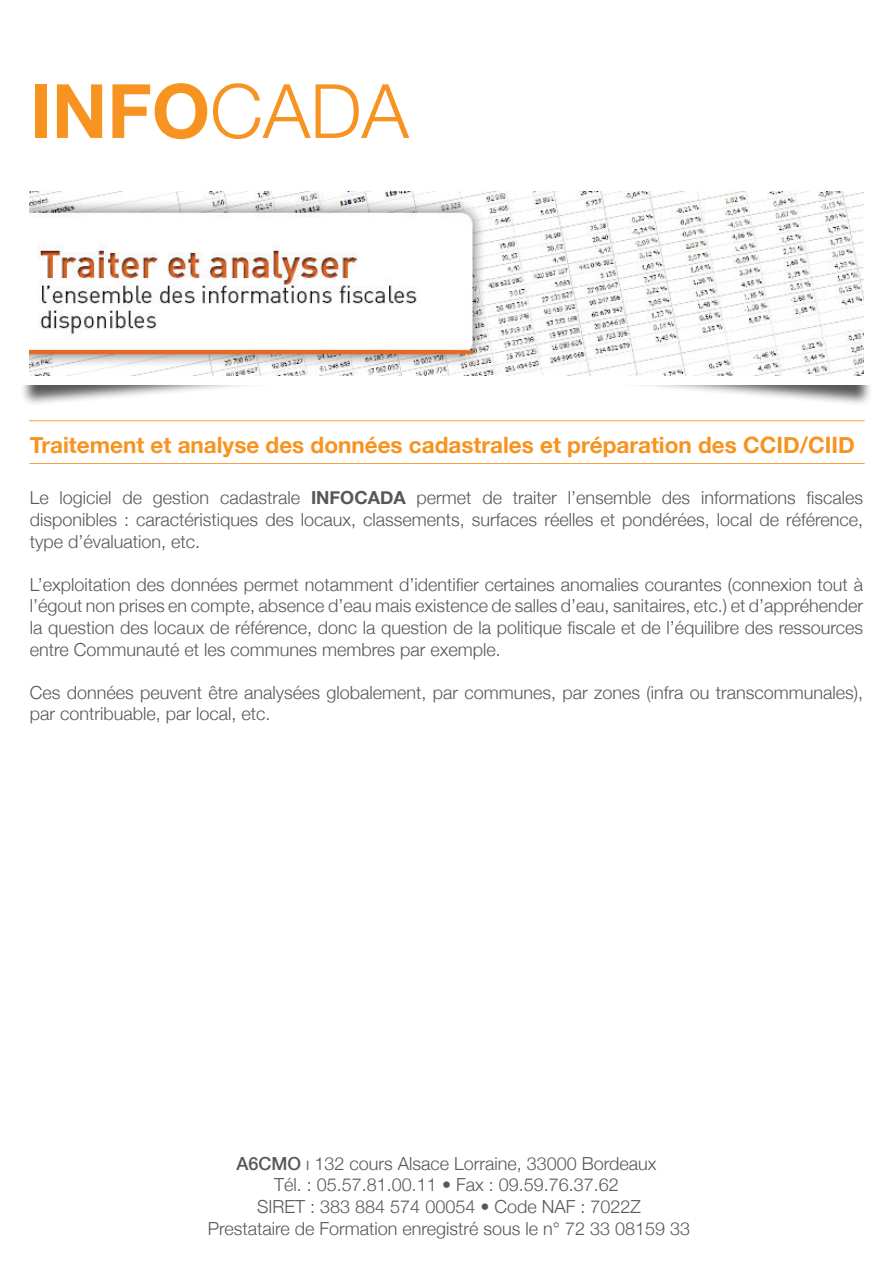
<style>
.page{position:relative;width:893px;height:1263px;background:#fff}
.page>*{position:absolute;margin:0;border:0;box-sizing:border-box;transform-origin:0 0}
.t1{font:700 75px "Helvetica Neue";color:#f79320}
.t2{font:700 22.5px "Helvetica Neue";color:#f79320}
.t3{font:300 18px/21.6px "Helvetica Neue";color:#57585a;text-align:justify}
.s1{font-weight:300}
.s2{font-weight:700}
.s3{font-weight:500}
</style>
<div class="page">
<svg style="left:30px;top:463px;width:834px;height:1px"></svg>
<svg style="left:30px;top:421px;width:834px;height:1px"></svg>
<div style="left:20px;top:328px;width:853px;height:79px;background:#231f20;opacity:.75"></div>
<div style="left:19px;top:183px;width:855px;height:202px;background:#fff"></div>
<img style="left:30px;top:192px;width:833px;height:184px">
<h1 class="t1" style="left:30px;top:65px;width:381px">INFO<span class="s1">CADA</span></h1>
<p class="t2" style="left:30px;top:431px;width:826px">Traitement et analyse des données cadastrales et préparation des CCID/CIID</p>
<p class="t3" style="left:30px;top:486px;width:835px">Le logiciel de gestion cadastrale <span class="s2">INFOCADA</span> permet de traiter l’ensemble des informations fiscales disponibles : caractéristiques des locaux, classements, surfaces réelles et pondérées, local de référence, type d’évaluation, etc.</p>
<p class="t3" style="left:30px;top:573px;width:835px">L’exploitation des données permet notamment d’identifier certaines anomalies courantes (connexion tout à l’égout non prises en compte, absence d’eau mais existence de salles d’eau, sanitaires, etc.) et d’appréhender la question des locaux de référence, donc la question de la politique fiscale et de l’équilibre des ressources entre Communauté et les communes membres par exemple.</p>
<p class="t3" style="left:30px;top:681px;width:835px">Ces données peuvent être analysées globalement, par communes, par zones (infra ou transcommunales), par contribuable, par local, etc.</p>
<p class="t3" style="left:208px;top:1151px;width:484px;text-align:center"><span class="s3">A6CMO</span> ı 132 cours Alsace Lorraine, 33000 Bordeaux<br>Tél. : 05.57.81.00.11 • Fax : 09.59.76.37.62<br>SIRET : 383 884 574 00054 • Code NAF : 7022Z<br>Prestataire de Formation enregistré sous le n° 72 33 08159 33</p>
</div>
